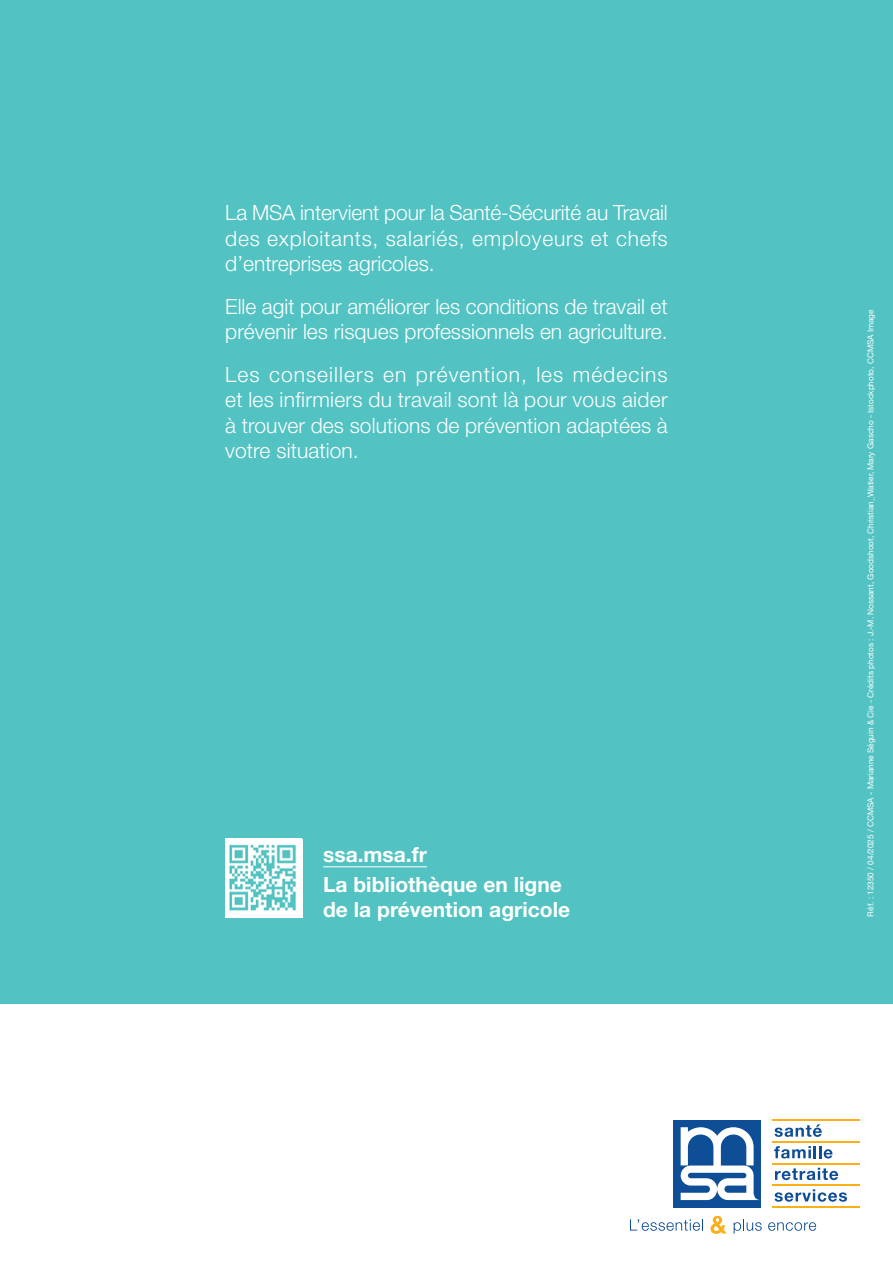
<style>
.page{position:relative;width:893px;height:1263px;background:#fff}
.page>*{position:absolute;margin:0;border:0;box-sizing:border-box;transform-origin:0 0}
.t1{font:300 21px/25.5px "Helvetica Neue";color:#fff;text-align:justify}
.t2{font:700 21px/29.4px "Helvetica Neue LT Std";color:#fff}
.t3{font:8.25px "Helvetica Neue";color:#fff}
</style>
<div class="page">
<div style="left:0;top:0;width:892px;height:1004px;background:#52c3c2"></div>
<svg style="left:774px;top:1124px;width:47px;height:13px"></svg>
<svg style="left:774px;top:1146px;width:58px;height:13px"></svg>
<svg style="left:775px;top:1168px;width:63px;height:12px"></svg>
<svg style="left:774px;top:1189px;width:73px;height:13px"></svg>
<hr style="left:772px;top:1120px;width:88px;height:1px;background:#fcaf17">
<hr style="left:772px;top:1141px;width:88px;height:1px;background:#fcaf17">
<hr style="left:772px;top:1163px;width:88px;height:1px;background:#fcaf17">
<hr style="left:772px;top:1185px;width:88px;height:1px;background:#fcaf17">
<hr style="left:772px;top:1206px;width:88px;height:1px;background:#fcaf17">
<div style="left:673px;top:1120px;width:87px;height:87px;background:#0e4e96"></div>
<svg style="left:680px;top:1127px;width:79px;height:73px"></svg>
<svg style="left:630px;top:1219px;width:73px;height:12px"></svg>
<svg style="left:710px;top:1216px;width:16px;height:18px"></svg>
<svg style="left:733px;top:1219px;width:28px;height:15px"></svg>
<svg style="left:768px;top:1222px;width:48px;height:9px"></svg>
<hr style="left:323px;top:866px;width:104px;height:1px;background:#fff">
<img style="left:225px;top:839px;width:77px;height:78px">
<p class="t1" style="left:225px;top:202px;width:444px">La MSA intervient pour la Santé-Sécurité au Travail des exploitants, salariés, employeurs et chefs d’entreprises agricoles.</p>
<p class="t1" style="left:225px;top:295px;width:444px">Elle agit pour améliorer les conditions de travail et prévenir les risques professionnels en agriculture.</p>
<p class="t1" style="left:225px;top:364px;width:444px">Les conseillers en prévention, les médecins et les infirmiers du travail sont là pour vous aider à trouver des solutions de prévention adaptées à votre situation.</p>
<p class="t2" style="left:323px;top:842px;width:240px">ssa.msa.fr<br>La bibliothèque en ligne</p>
<p class="t2" style="left:323px;top:897px;width:248px">de la prévention agricole</p>
<p class="t3" style="left:867px;top:917px;width:608px;rotate:-90deg">Réf. : 12350 / 04/2025 / CCMSA - Marianne Séguin &amp; Cie - Crédits photos : J.-M. Nossant, Goodshoot, Christian_Watier, Mary Gascho - Istockphoto, CCMSA Image</p>
</div>
